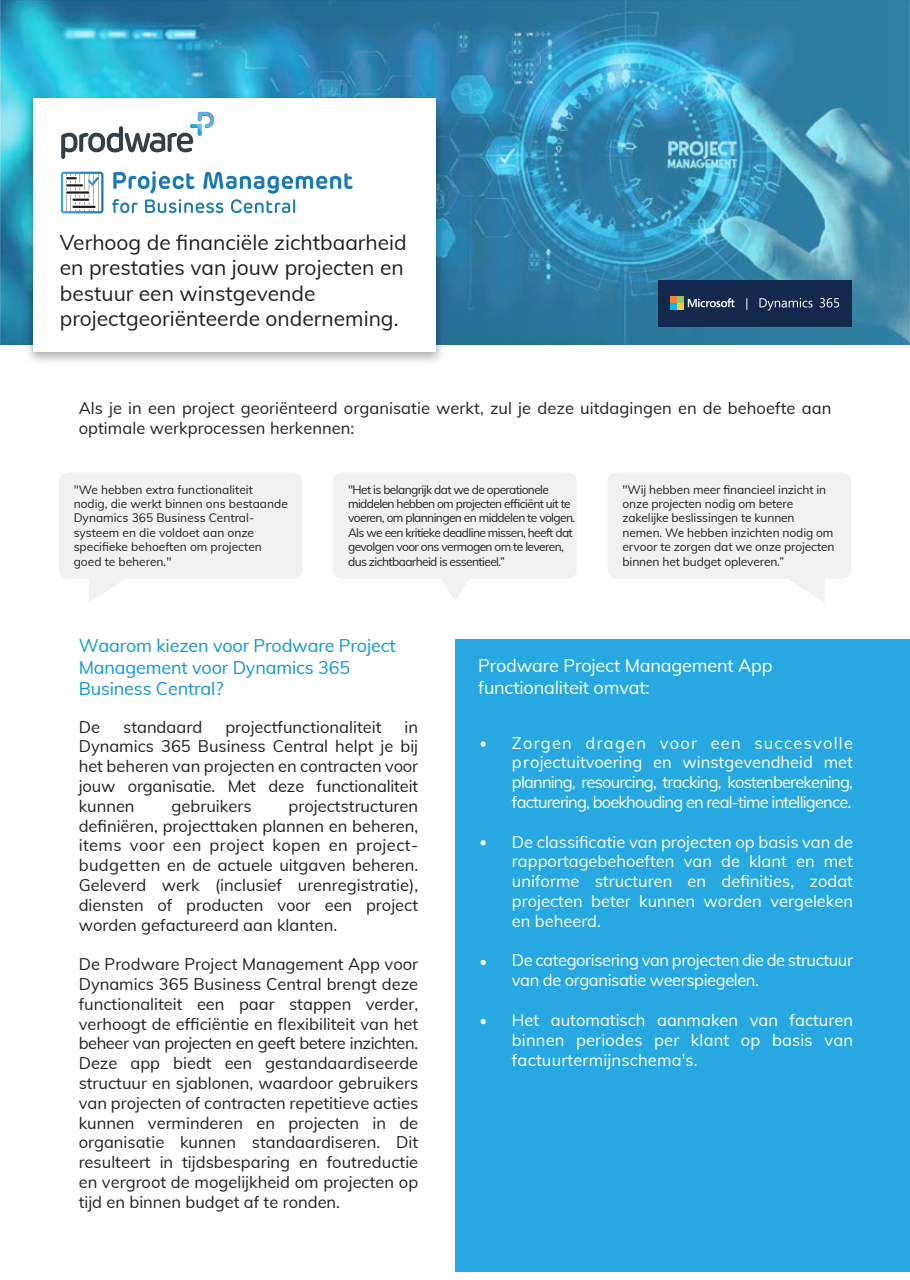
<style>
.page{position:relative;width:910px;height:1280px;background:#fff}
.page>*{position:absolute;margin:0;border:0;box-sizing:border-box;transform-origin:0 0}
.t1{font:21px/25.2px "Muli";color:#231f20}
.t2{font:18px/21.6px "Muli";letter-spacing:-.01em;color:#1097d4}
.t3{font:18px/21.6px "Muli";letter-spacing:-.01em;color:#fff}
.t4{font:16.5px/19.8px "Muli";color:#231f20;text-align:justify}
.t5{font:16.5px/19.8px "Muli";letter-spacing:-.025em;color:#fff;text-align:justify}
.t6{font:12px/14.4px "Muli";letter-spacing:-.01em;color:#231f20}
.t7{font:12px/14.4px "Muli";letter-spacing:-.05em;color:#231f20}
</style>
<div class="page">
<svg style="left:0;top:0;width:910px;height:345px;background:#378fb4"></svg>
<img style="left:21px;top:89px;width:428px;height:272px">
<div style="left:34px;top:98px;width:402px;height:253px;background:#fff"></div>
<svg style="left:59px;top:473px;width:243px;height:129px"></svg>
<svg style="left:334px;top:473px;width:242px;height:127px"></svg>
<svg style="left:608px;top:473px;width:243px;height:129px"></svg>
<div style="left:658px;top:280px;width:193px;height:47px;background:#14274c"></div>
<svg style="left:759px;top:298px;width:53px;height:12px"></svg>
<svg style="left:820px;top:298px;width:19px;height:10px"></svg>
<svg style="left:688px;top:298px;width:46px;height:9px"></svg>
<div style="left:670px;top:296px;width:6px;height:7px;background:#f58038"></div>
<div style="left:677px;top:296px;width:7px;height:7px;background:#8fc964"></div>
<div style="left:670px;top:303px;width:6px;height:7px;background:#00bcec"></div>
<div style="left:677px;top:303px;width:7px;height:7px;background:#ffc72d"></div>
<svg style="left:747px;top:298px;width:1px;height:12px"></svg>
<div style="left:455px;top:639px;width:455px;height:632px;background:#27a8e0"></div>
<svg style="left:481px;top:741px;width:5px;height:6px"></svg>
<svg style="left:481px;top:840px;width:5px;height:5px"></svg>
<svg style="left:481px;top:1019px;width:5px;height:5px"></svg>
<svg style="left:481px;top:960px;width:5px;height:5px"></svg>
<svg style="left:61px;top:112px;width:153px;height:47px"></svg>
<svg style="left:112px;top:171px;width:241px;height:42px"></svg>
<svg style="left:61px;top:172px;width:43px;height:41px"></svg>
<hr style="left:72px;top:206px;width:24px;height:2px;background:#231f20">
<p class="t1" style="left:60px;top:229px;width:348px">Verhoog de financiële zichtbaarheid en prestaties van jouw projecten en bestuur een winstgevende projectgeoriënteerde onderneming.</p>
<p class="t4" style="left:79px;top:398px;width:754px">Als je in een project georiënteerd organisatie werkt, zul je deze uitdagingen en de behoefte aan optimale werkprocessen herkennen:</p>
<p class="t6" style="left:74px;top:482px;width:216px">"We hebben extra functionaliteit nodig, die werkt binnen ons bestaande<br>Dynamics 365 Business Central&shy;systeem en die voldoet aan onze specifieke behoeften om projecten goed te beheren."</p>
<p class="t7" style="left:348px;top:482px;width:229px">"Het is belangrijk dat we de operationele middelen hebben om projecten efficiënt uit te voeren, om planningen en middelen te volgen.<br>Als we een kritieke deadline missen, heeft dat gevolgen voor ons vermogen om te leveren, dus zichtbaarheid is essentieel.”</p>
<p class="t6" style="left:622px;top:482px;width:214px">"Wij hebben meer financieel inzicht in onze projecten nodig om betere zakelijke beslissingen te kunnen nemen. We hebben inzichten nodig om ervoor te zorgen dat we onze projecten binnen het budget opleveren.”</p>
<p class="t2" style="left:79px;top:634px;width:319px">Waarom kiezen voor Prodware Project<br>Management voor Dynamics 365<br>Business Central?</p>
<p class="t4" style="left:79px;top:716px;width:23px">De</p>
<p class="t4" style="left:123px;top:716px;width:81px">standaard</p>
<p class="t4" style="left:225px;top:716px;width:158px">projectfunctionaliteit</p>
<p class="t4" style="left:79px;top:716px;width:341px;text-indent:326px">in Dynamics 365 Business Central helpt je bij het beheren van projecten en contracten voor jouw organisatie. Met deze functionaliteit kunnen</p>
<p class="t4" style="left:172px;top:795px;width:81px">gebruikers</p>
<p class="t4" style="left:79px;top:795px;width:341px;text-indent:210px">projectstructuren definiëren, projecttaken plannen en beheren, items voor een project kopen en project&shy;budgetten en de actuele uitgaven beheren.<br>Geleverd werk (inclusief urenregistratie), diensten of producten voor een project worden gefactureerd aan klanten.</p>
<p class="t4" style="left:79px;top:953px;width:341px">De Prodware Project Management App voor Dynamics 365 Business Central brengt deze functionaliteit een paar stappen verder, verhoogt de efficiëntie en flexibiliteit van het beheer van projecten en geeft betere inzichten.<br>Deze app biedt een gestandaardiseerde structuur en sjablonen, waardoor gebruikers van projecten of contracten repetitieve acties kunnen verminderen en projecten in de organisatie kunnen standaardiseren. Dit resulteert in tijdsbesparing en foutreductie en vergroot de mogelijkheid om projecten op tijd en binnen budget af te ronden.</p>
<p class="t3" style="left:478px;top:654px;width:296px">Prodware Project Management App functionaliteit omvat:</p>
<p class="t5" style="left:512px;top:732px;width:343px">Zorgen dragen voor een succesvolle projectuitvoering en winstgevendheid met planning, resourcing, tracking, kostenberekening, facturering, boekhouding en real-time intelligence.</p>
<p class="t5" style="left:512px;top:831px;width:343px">De classificatie van projecten op basis van de rapportagebehoeften van de klant en met uniforme structuren en definities, zodat projecten beter kunnen worden vergeleken en beheerd.</p>
<p class="t5" style="left:512px;top:950px;width:343px">De categorisering van projecten die de structuur van de organisatie weerspiegelen.</p>
<p class="t5" style="left:512px;top:1009px;width:343px">Het automatisch aanmaken van facturen binnen periodes per klant op basis van factuurtermijnschema's.</p>
</div>
